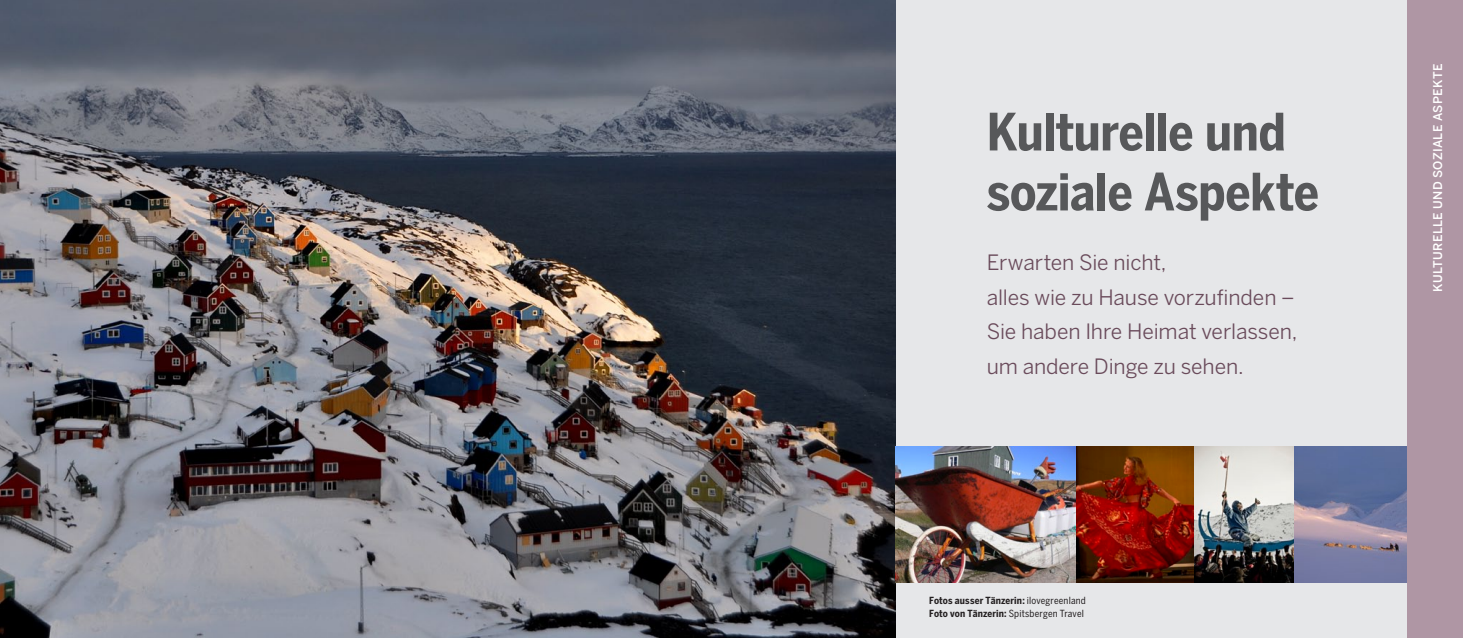
<style>
.page{position:relative;width:1463px;height:638px;background:#fff}
.page>*{position:absolute;margin:0;border:0;box-sizing:border-box;transform-origin:0 0}
.t1{font:700 condensed 51px/60px "Benton Sans";letter-spacing:-.01em;color:#57585a}
.t2{font:21px/34.5px "Benton Sans";letter-spacing:-.005em;color:#6a4b5b}
.t3{font:500 12px "Benton Sans";letter-spacing:.03em;color:#fff}
.t4{font:700 condensed 9.75px/13.5px "Benton Sans";letter-spacing:.015em;color:#231f20}
.s1{font-weight:400}
</style>
<div class="page">
<div style="left:731px;top:0;width:732px;height:638px;background:#e6e7e9"></div>
<img style="left:0;top:0;width:895px;height:638px">
<img style="left:895px;top:447px;width:512px;height:136px">
<div style="left:1407px;top:0;width:56px;height:638px;background:#af96a4"></div>
<h1 class="t1" style="left:986px;top:101px;width:334px">Kulturelle und soziale Aspekte</h1>
<p class="t2" style="left:986px;top:245px;width:312px">Erwarten Sie nicht,<br>alles wie zu Hause vorzufinden –<br>Sie haben Ihre Heimat verlassen, um andere Dinge zu sehen.</p>
<p class="t4" style="left:929px;top:593px;width:158px">Fotos ausser Tänzerin: <span class="s1">ilovegreenland<br></span>Foto von Tänzerin: <span class="s1">Spitsbergen Travel</span></p>
<p class="t3" style="left:1430px;top:292px;width:230px;rotate:-90deg">kulturelle und soziale aspekte</p>
</div>
